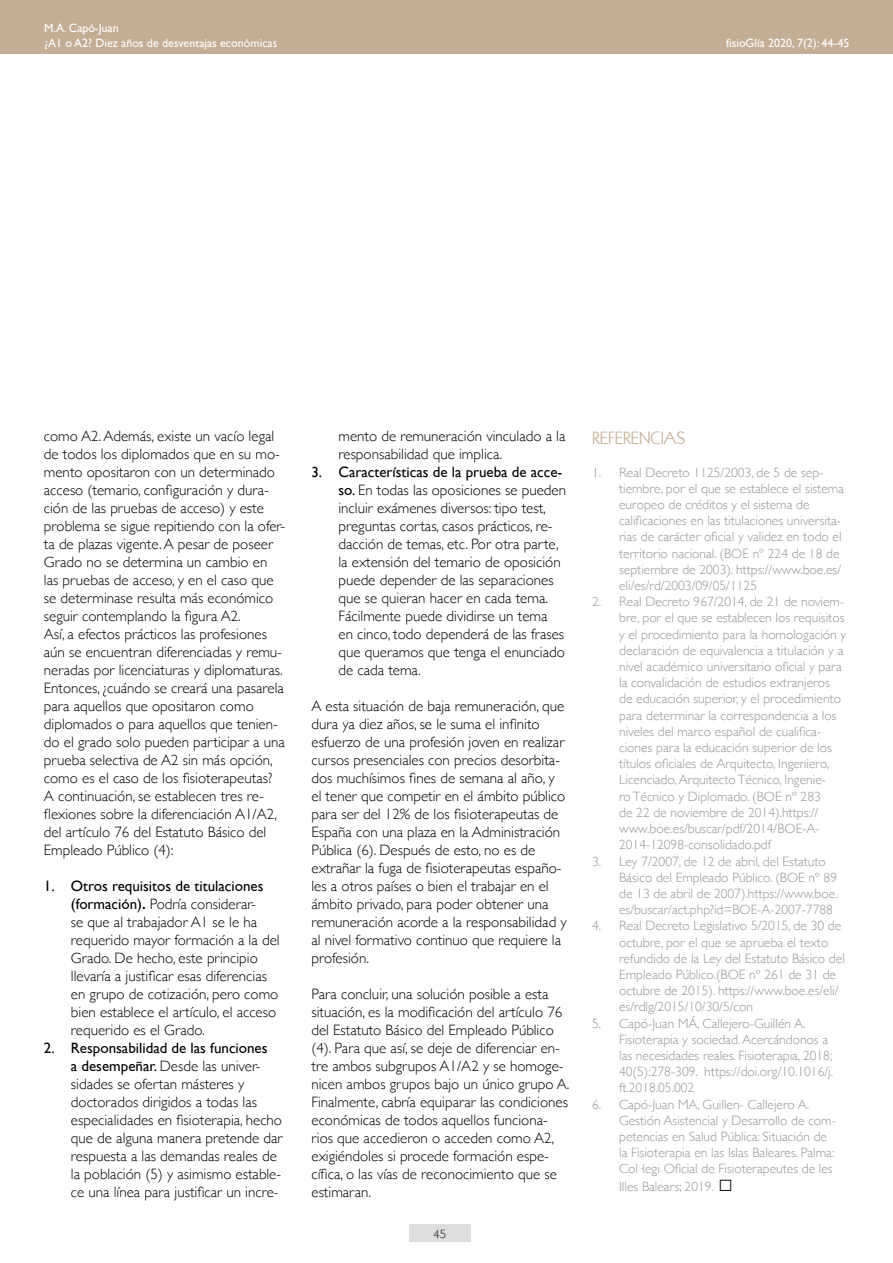
<style>
.page{position:relative;width:893px;height:1263px;background:#fff}
.page>*{position:absolute;margin:0;border:0;box-sizing:border-box;transform-origin:0 0}
.t1{font:18px "Kabel IT Cby BT";color:#c4ad95}
.t2{font:300 15px/18px "Gill Sans";color:#000}
.t3{font:300 13.5px/16.2px "Gill Sans";color:#939598}
.t4{font:12px "Gill Sans";color:#fff}
.t5{font:12px "Kabel IT Cby BT";color:#231f20}
.s1{font-weight:400}
.s2{font-weight:600}
</style>
<div class="page">
<div style="left:409px;top:1224px;width:62px;height:18px;background:#dddee0"></div>
<div style="left:0;top:0;width:893px;height:53px;background:#c4ad95"></div>
<p class="t4" style="left:44px;top:21px;width:76px">M.A. Capó-Juan</p>
<p class="t4" style="left:44px;top:36px;width:235px">¿A1 o A2? Diez años de desventajas económicas</p>
<p class="t4" style="left:726px;top:36px;width:125px">fisioGlía 2020, 7(2): 44-45</p>
<p class="t2" style="left:44px;top:426px;width:243px">como A2. Además, existe un vacío legal de todos los diplomados que en su mo&shy;mento opositaron con un determinado acceso (temario, configuración y dura&shy;ción de las pruebas de acceso) y este problema se sigue repitiendo con la ofer&shy;ta de plazas vigente. A pesar de poseer Grado no se determina un cambio en las pruebas de acceso, y en el caso que se determinase resulta más económico seguir contemplando la figura A2.</p>
<p class="t2" style="left:44px;top:624px;width:242px">Así, a efectos prácticos las profesiones aún se encuentran diferenciadas y remu&shy;neradas por licenciaturas y diplomaturas.<br>Entonces, ¿cuándo se creará una pasarela para aquellos que opositaron como diplomados o para aquellos que tenien&shy;do el grado solo pueden participar a una prueba selectiva de A2 sin más opción, como es el caso de los fisioterapeutas?</p>
<p class="t2" style="left:44px;top:786px;width:235px">A continuación, se establecen tres re&shy;flexiones sobre la diferenciación A1/A2, del artículo 76 del Estatuto Básico del Empleado Público (4):</p>
<p class="t2" style="left:71px;top:876px;width:210px;text-indent:-27px"><span class="s1">1. Otros requisitos de titulaciones (formación)</span><span class="s2">.</span> Podría considerar-<br>se que al trabajador A1 se le ha requerido mayor formación a la del Grado. De hecho, este principio llevaría a justificar esas diferencias en grupo de cotización, pero como bien establece el artículo, el acceso requerido es el Grado.</p>
<p class="t2" style="left:71px;top:1038px;width:213px;text-indent:-27px"><span class="s1">2. Responsabilidad de las funciones<br>a desempeñar.</span> Desde las univer&shy;sidades se ofertan másteres y doctorados dirigidos a todas las especialidades en fisioterapia, hecho que de alguna manera pretende dar respuesta a las demandas reales de la población (5) y asimismo estable&shy;ce una línea para justificar un incre-</p>
<p class="t2" style="left:338px;top:426px;width:228px">mento de remuneración vinculado a la responsabilidad que implica.</p>
<p class="t2" style="left:338px;top:462px;width:229px;text-indent:-27px"><span class="s1">3. Características de la prueba de acce&shy;so.</span> En todas las oposiciones se pueden incluir exámenes diversos: tipo test, preguntas cortas, casos prácticos, re&shy;dacción de temas, etc. Por otra parte, la extensión del temario de oposición puede depender de las separaciones que se quieran hacer en cada tema.<br>Fácilmente puede dividirse un tema<br>en cinco, todo dependerá de las frases que queramos que tenga el enunciado de cada tema.</p>
<p class="t2" style="left:311px;top:696px;width:257px">A esta situación de baja remuneración, que dura ya diez años, se le suma el infinito esfuerzo de una profesión joven en realizar cursos presenciales con precios desorbita&shy;dos muchísimos fines de semana al año, y el tener que competir en el ámbito público para ser del 12% de los fisioterapeutas de España con una plaza en la Administración Pública (6). Después de esto, no es de extrañar la fuga de fisioterapeutas españo&shy;les a otros países o bien el trabajar en el ámbito privado, para poder obtener una remuneración acorde a la responsabilidad y al nivel formativo continuo que requiere la profesión.</p>
<p class="t2" style="left:311px;top:984px;width:260px">Para concluir, una solución posible a esta situación, es la modificación del artículo 76 del Estatuto Básico del Empleado Público (4). Para que así, se deje de diferenciar en&shy;tre ambos subgrupos A1/A2 y se homoge&shy;nicen ambos grupos bajo un único grupo A.<br>Finalmente, cabría equiparar las condiciones económicas de todos aquellos funciona&shy;rios que accedieron o acceden como A2, exigiéndoles si procede formación espe&shy;cífica, o las vías de reconocimiento que se estimaran.</p>
<p class="t5" style="left:433px;top:1226px;width:14px">45</p>
<p class="t1" style="left:592px;top:427px;width:95px">REFERENCIAS</p>
<p class="t3" style="left:619px;top:463px;width:226px;text-indent:-27px">1. Real Decreto 1125/2003, de 5 de sep&shy;tiembre, por el que se establece el sistema europeo de créditos y el sistema de calificaciones en las titulaciones universita&shy;rias de carácter oficial y validez en todo el territorio nacional. (BOE nº 224 de 18 de septiembre de 2003). https://www.boe.es/ eli/es/rd/2003/09/05/1125</p>
<p class="t3" style="left:619px;top:593px;width:229px;text-indent:-27px">2. Real Decreto 967/2014, de 21 de noviem&shy;bre, por el que se establecen los requisitos y el procedimiento para la homologación y declaración de equivalencia a titulación y a nivel académico universitario oficial y para la convalidación de estudios extranjeros de educación superior, y el procedimiento para determinar la correspondencia a los niveles del marco español de cualifica&shy;ciones para la educación superior de los títulos oficiales de Arquitecto, Ingeniero, Licenciado, Arquitecto Técnico, Ingenie-<br>ro Técnico y Diplomado. (BOE nº 283<br>de 22 de noviembre de 2014).https:// www.boe.es/buscar/pdf/2014/BOE-A-2014-12098-consolidado.pdf</p>
<p class="t3" style="left:619px;top:852px;width:220px;text-indent:-27px">3. Ley 7/2007, de 12 de abril, del Estatuto Básico del Empleado Público. (BOE nº 89 de 13 de abril de 2007).https://www.boe. es/buscar/act.php?id=BOE-A-2007-7788</p>
<p class="t3" style="left:619px;top:917px;width:227px;text-indent:-27px">4. Real Decreto Legislativo 5/2015, de 30 de octubre, por el que se aprueba el texto refundido de la Ley del Estatuto Básico del Empleado Público.(BOE nº 261 de 31 de octubre de 2015). https://www.boe.es/eli/ es/rdlg/2015/10/30/5/con</p>
<p class="t3" style="left:619px;top:1014px;width:215px;text-indent:-27px">5. Capó-Juan MÁ, Callejero-Guillén A.<br>Fisioterapia y sociedad. Acercándonos a las necesidades reales. Fisioterapia, 2018; 40(5):278-309. https://doi.org/10.1016/j. ft.2018.05.002</p>
<p class="t3" style="left:619px;top:1095px;width:218px;text-indent:-27px">6. Capó-Juan MA, Guillen- Callejero A.<br>Gestión Asistencial y Desarrollo de com&shy;petencias en Salud Pública: Situación de la Fisioterapia en las Islas Baleares. Palma:<br>Col·legi Oficial de Fisioterapeutes de les</p>
<p class="t3" style="left:619px;top:1178px;width:96px">Illes Balears; 2019.</p>
</div>
